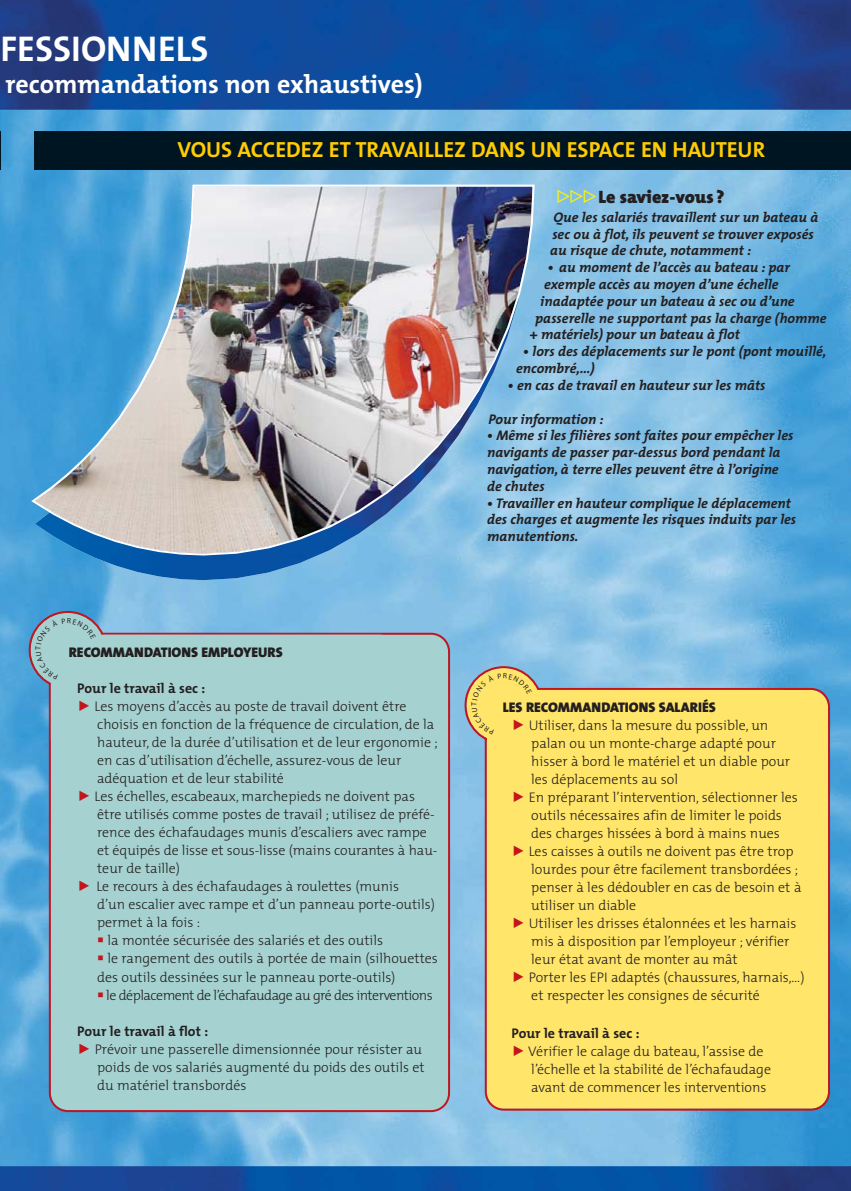
<style>
.page{position:relative;width:851px;height:1191px;background:#fff}
.page>*{position:absolute;margin:0;border:0;box-sizing:border-box;transform-origin:0 0}
.t1{font:700 36px "The Mix";color:#fff}
.t2{font:700 26px "The Mix";color:#fff}
.t3{font:700 22px "The Mix";color:#ffcb04}
.t4{font:900 18px "The Mix";color:#231f20}
.t5{font:300 14px/18px "The Mix";color:#231f20}
.t6{font:italic 700 14px/16.8px "The Mix";color:#231f20}
.t7{font:700 14px "The Mix";color:#231f20}
.t8{font:900 14px "The Mix";color:#231f20}
.t9{font:300 14px "The Mix";letter-spacing:-.035em;color:#231f20}
.s1{color:#fff200}
</style>
<div class="page">
<img style="left:0;top:0;width:850px;height:1191px">
<img style="left:0;top:110px;width:850px;height:1056px">
<div style="left:35px;top:131px;width:815px;height:39px;background:#001522"></div>
<img style="left:35px;top:555px;width:497px;height:25px">
<img style="left:31px;top:185px;width:503px;height:370px">
<div style="left:49px;top:633px;width:401px;height:479px;background:#a5d2d0"></div>
<div style="left:51px;top:634px;width:345px;height:121px;background:#a5d2d0;border-radius:17px"></div>
<div style="left:484px;top:688px;width:346px;height:422px;background:#ffe56a"></div>
<div style="left:487px;top:690px;width:312px;height:252px;background:#ffe56a;border-radius:17px"></div>
<hr style="left:0;top:131px;width:1px;height:39px;background:#001522">
<svg style="left:80px;top:791px;width:9px;height:10px"></svg>
<svg style="left:80px;top:881px;width:9px;height:10px"></svg>
<svg style="left:98px;top:938px;width:5px;height:4px"></svg>
<svg style="left:98px;top:956px;width:5px;height:4px"></svg>
<svg style="left:98px;top:992px;width:5px;height:4px"></svg>
<svg style="left:80px;top:1043px;width:9px;height:10px"></svg>
<svg style="left:514px;top:971px;width:9px;height:11px"></svg>
<svg style="left:514px;top:1045px;width:9px;height:11px"></svg>
<svg style="left:29px;top:611px;width:78px;height:78px"></svg>
<svg style="left:464px;top:666px;width:78px;height:78px"></svg>
<h1 class="t1" style="left:1px;top:35px;width:210px">FESSIONNELS</h1>
<h2 class="t2" style="left:6px;top:74px;width:418px">recommandations non exhaustives)</h2>
<h3 class="t3" style="left:177px;top:141px;width:589px">VOUS ACCEDEZ ET TRAVAILLEZ DANS UN ESPACE EN HAUTEUR</h3>
<p class="t8" style="left:69px;top:647px;width:215px">RECOMMANDATIONS EMPLOYEURS</p>
<p class="t7" style="left:77px;top:683px;width:130px">Pour le travail à sec :</p>
<p class="t5" style="left:95px;top:699px;width:313px">Les moyens d’accès au poste de travail doivent être</p>
<p class="t5" style="left:97px;top:717px;width:338px">choisis en fonction de la fréquence de circulation, de la</p>
<p class="t5" style="left:97px;top:735px;width:342px">hauteur, de la durée d’utilisation et de leur ergonomie ;</p>
<p class="t5" style="left:97px;top:753px;width:305px">en cas d’utilisation d’échelle, assurez-vous de leur</p>
<p class="t5" style="left:97px;top:771px;width:188px">adéquation et de leur stabilité</p>
<p class="t5" style="left:95px;top:789px;width:322px">Les échelles, escabeaux, marchepieds ne doivent pas</p>
<p class="t5" style="left:97px;top:807px;width:339px">être utilisés comme postes de travail ; utilisez de préfé-</p>
<p class="t5" style="left:97px;top:825px;width:331px">rence des échafaudages munis d’escaliers avec rampe</p>
<p class="t5" style="left:97px;top:843px;width:342px">et équipés de lisse et sous-lisse (mains courantes à hau-</p>
<p class="t5" style="left:97px;top:861px;width:84px">teur de taille)</p>
<p class="t5" style="left:96px;top:879px;width:304px">Le recours à des échafaudages à roulettes (munis</p>
<p class="t5" style="left:97px;top:897px;width:339px">d’un escalier avec rampe et d’un panneau porte-outils)</p>
<p class="t5" style="left:97px;top:915px;width:104px">permet à la fois :</p>
<p class="t5" style="left:107px;top:933px;width:277px">la montée sécurisée des salariés et des outils</p>
<p class="t5" style="left:107px;top:951px;width:332px">le rangement des outils à portée de main (silhouettes</p>
<p class="t5" style="left:97px;top:969px;width:300px">des outils dessinées sur le panneau porte-outils)</p>
<p class="t9" style="left:106px;top:989px;width:328px">le déplacement de l’échafaudage au gré des interventions</p>
<p class="t7" style="left:77px;top:1025px;width:132px">Pour le travail à flot :</p>
<p class="t5" style="left:95px;top:1041px;width:331px">Prévoir une passerelle dimensionnée pour résister au poids de vos salariés augmenté du poids des outils et du matériel transbordés</p>
<p class="t4" style="left:554px;top:190px;width:172px"><span class="s1">▲▲▲</span>Le saviez-vous ?</p>
<p class="t6" style="left:550px;top:210px;width:270px">Que les salariés travaillent sur un bateau à sec ou à flot, ils peuvent se trouver exposés au risque de chute, notamment :</p>
<p class="t6" style="left:547px;top:260px;width:244px">• au moment de l’accès au bateau : par</p>
<p class="t6" style="left:544px;top:277px;width:236px">exemple accès au moyen d’une échelle</p>
<p class="t6" style="left:540px;top:294px;width:256px">inadaptée pour un bateau à sec ou d’une</p>
<p class="t6" style="left:535px;top:311px;width:293px">passerelle ne supportant pas la charge (homme</p>
<p class="t6" style="left:530px;top:328px;width:211px">+ matériels) pour un bateau à flot</p>
<p class="t6" style="left:516px;top:344px;width:312px;text-indent:7px">• lors des déplacements sur le pont (pont mouillé, encombré,…)</p>
<p class="t6" style="left:508px;top:378px;width:259px">• en cas de travail en hauteur sur les mâts</p>
<p class="t6" style="left:488px;top:412px;width:117px">Pour information :</p>
<p class="t6" style="left:487px;top:428px;width:308px">• Même si les filières sont faites pour empêcher les navigants de passer par-dessus bord pendant la navigation, à terre elles peuvent être à l’origine de chutes</p>
<p class="t6" style="left:487px;top:496px;width:310px">• Travailler en hauteur complique le déplacement des charges et augmente les risques induits par les manutentions.</p>
<p class="t8" style="left:503px;top:701px;width:214px">LES RECOMMANDATIONS SALARIÉS</p>
<p class="t5" style="left:528px;top:717px;width:277px">Utiliser, dans la mesure du possible, un palan ou un monte-charge adapté pour hisser à bord le matériel et un diable pour les déplacements au sol<br>En préparant l’intervention, sélectionner les outils nécessaires afin de limiter le poids<br>des charges hissées à bord à mains nues<br>Les caisses à outils ne doivent pas être trop lourdes pour être facilement transbordées ; penser à les dédoubler en cas de besoin et à utiliser un diable<br>Utiliser les drisses étalonnées et les harnais mis à disposition par l’employeur ; vérifier leur état avant de monter au mât<br>Porter les EPI adaptés (chaussures, harnais,…) et respecter les consignes de sécurité</p>
<p class="t7" style="left:511px;top:1027px;width:130px">Pour le travail à sec :</p>
<p class="t5" style="left:528px;top:1043px;width:244px">Vérifier le calage du bateau, l’assise de l’échelle et la stabilité de l’échafaudage avant de commencer les interventions</p>
</div>
